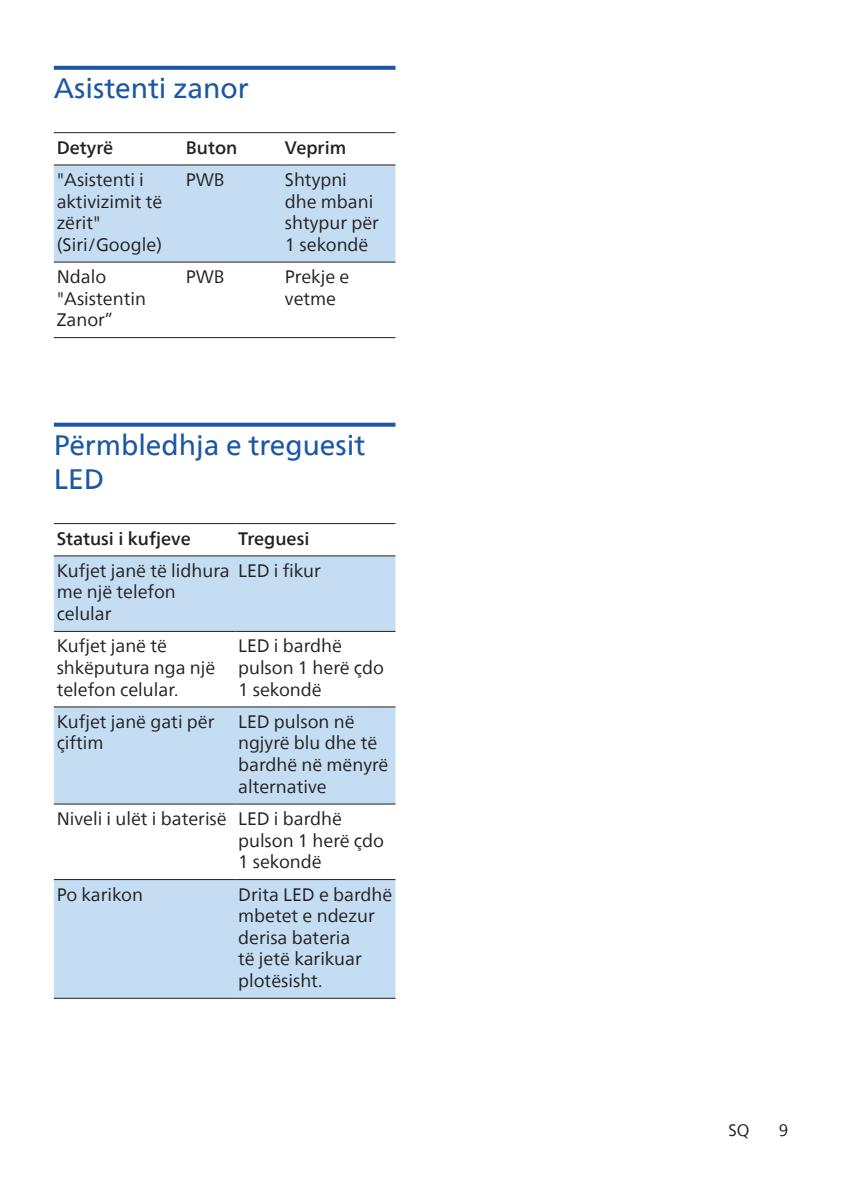
<style>
.page{position:relative;width:842px;height:1191px;background:#fff}
.page>*{position:absolute;margin:0;border:0;box-sizing:border-box;transform-origin:0 0}
.heading2{font:28px/34px "Neue Frutiger World";color:#1c57a5}
.Body{font:18px/21.6px "Neue Frutiger World";color:#231f20}
.Body-2{font:500 18px "Neue Frutiger World";color:#231f20}
.t1{font:16.4px "Neue Frutiger World";color:#231f20}
</style>
<div class="page">
<svg style="left:54px;top:66px;width:341px;height:4px"></svg>
<svg style="left:54px;top:423px;width:341px;height:4px"></svg>
<div style="left:54px;top:165px;width:341px;height:97px;background:#c4ddf2"></div>
<hr style="left:54px;top:132px;width:126px;height:1px;background:#231f20">
<hr style="left:180px;top:132px;width:102px;height:1px;background:#231f20">
<hr style="left:282px;top:132px;width:113px;height:1px;background:#231f20">
<hr style="left:54px;top:164px;width:126px;height:1px;background:#231f20">
<hr style="left:180px;top:164px;width:102px;height:1px;background:#231f20">
<hr style="left:282px;top:164px;width:113px;height:1px;background:#231f20">
<hr style="left:54px;top:262px;width:126px;height:1px;background:#231f20">
<hr style="left:180px;top:262px;width:102px;height:1px;background:#231f20">
<hr style="left:282px;top:262px;width:113px;height:1px;background:#231f20">
<hr style="left:54px;top:337px;width:126px;height:1px;background:#231f20">
<hr style="left:180px;top:337px;width:102px;height:1px;background:#231f20">
<hr style="left:282px;top:337px;width:113px;height:1px;background:#231f20">
<svg style="left:54px;top:556px;width:341px;height:441px;fill:#c4ddf2"></svg>
<hr style="left:54px;top:523px;width:181px;height:1px;background:#231f20">
<hr style="left:235px;top:523px;width:160px;height:1px;background:#231f20">
<hr style="left:54px;top:555px;width:181px;height:1px;background:#231f20">
<hr style="left:235px;top:555px;width:160px;height:1px;background:#231f20">
<hr style="left:54px;top:631px;width:181px;height:1px;background:#231f20">
<hr style="left:235px;top:631px;width:160px;height:1px;background:#231f20">
<hr style="left:54px;top:706px;width:181px;height:1px;background:#231f20">
<hr style="left:235px;top:706px;width:160px;height:1px;background:#231f20">
<hr style="left:54px;top:803px;width:181px;height:1px;background:#231f20">
<hr style="left:235px;top:803px;width:160px;height:1px;background:#231f20">
<hr style="left:54px;top:879px;width:181px;height:1px;background:#231f20">
<hr style="left:235px;top:879px;width:160px;height:1px;background:#231f20">
<hr style="left:54px;top:997px;width:181px;height:1px;background:#231f20">
<hr style="left:235px;top:997px;width:160px;height:1px;background:#231f20">
<p class="heading2" style="left:54px;top:72px;width:196px">Asistenti zanor</p>
<p class="Body-2" style="left:57px;top:132px;width:58px">Detyrë</p>
<p class="Body-2" style="left:186px;top:132px;width:53px">Buton</p>
<p class="Body-2" style="left:285px;top:132px;width:63px">Veprim</p>
<p class="Body" style="left:57px;top:169px;width:107px">"Asistenti i aktivizimit të zërit" (Siri/Google)</p>
<p class="Body" style="left:186px;top:169px;width:41px">PWB</p>
<p class="Body" style="left:285px;top:169px;width:96px">Shtypni dhe mbani shtypur për<br>1 sekondë</p>
<p class="Body" style="left:57px;top:266px;width:91px">Ndalo "Asistentin<br>Zanor”</p>
<p class="Body" style="left:186px;top:266px;width:41px">PWB</p>
<p class="Body" style="left:285px;top:266px;width:66px">Prekje e vetme</p>
<p class="heading2" style="left:54px;top:429px;width:313px">Përmbledhja e treguesit<br>LED</p>
<p class="Body-2" style="left:57px;top:523px;width:136px">Statusi i kufjeve</p>
<p class="Body-2" style="left:238px;top:523px;width:73px">Treguesi</p>
<p class="Body" style="left:57px;top:560px;width:174px">Kufjet janë të lidhura me një telefon celular</p>
<p class="Body" style="left:238px;top:560px;width:84px">LED i fikur</p>
<p class="Body" style="left:57px;top:635px;width:160px">Kufjet janë të shkëputura nga një telefon celular.</p>
<p class="Body" style="left:238px;top:635px;width:147px">LED i bardhë pulson 1 herë çdo<br>1 sekondë</p>
<p class="Body" style="left:57px;top:711px;width:159px">Kufjet janë gati për çiftim</p>
<p class="Body" style="left:238px;top:711px;width:152px">LED pulson në ngjyrë blu dhe të bardhë në mënyrë alternative</p>
<p class="Body" style="left:57px;top:808px;width:172px">Niveli i ulët i baterisë</p>
<p class="Body" style="left:238px;top:808px;width:147px">LED i bardhë pulson 1 herë çdo<br>1 sekondë</p>
<p class="Body" style="left:57px;top:883px;width:88px">Po karikon</p>
<p class="Body" style="left:238px;top:883px;width:156px">Drita LED e bardhë mbetet e ndezur derisa bateria<br>të jetë karikuar plotësisht.</p>
<p class="t1" style="left:728px;top:1117px;width:23px">SQ</p>
<p class="t1" style="left:779px;top:1117px;width:11px">9</p>
</div>
